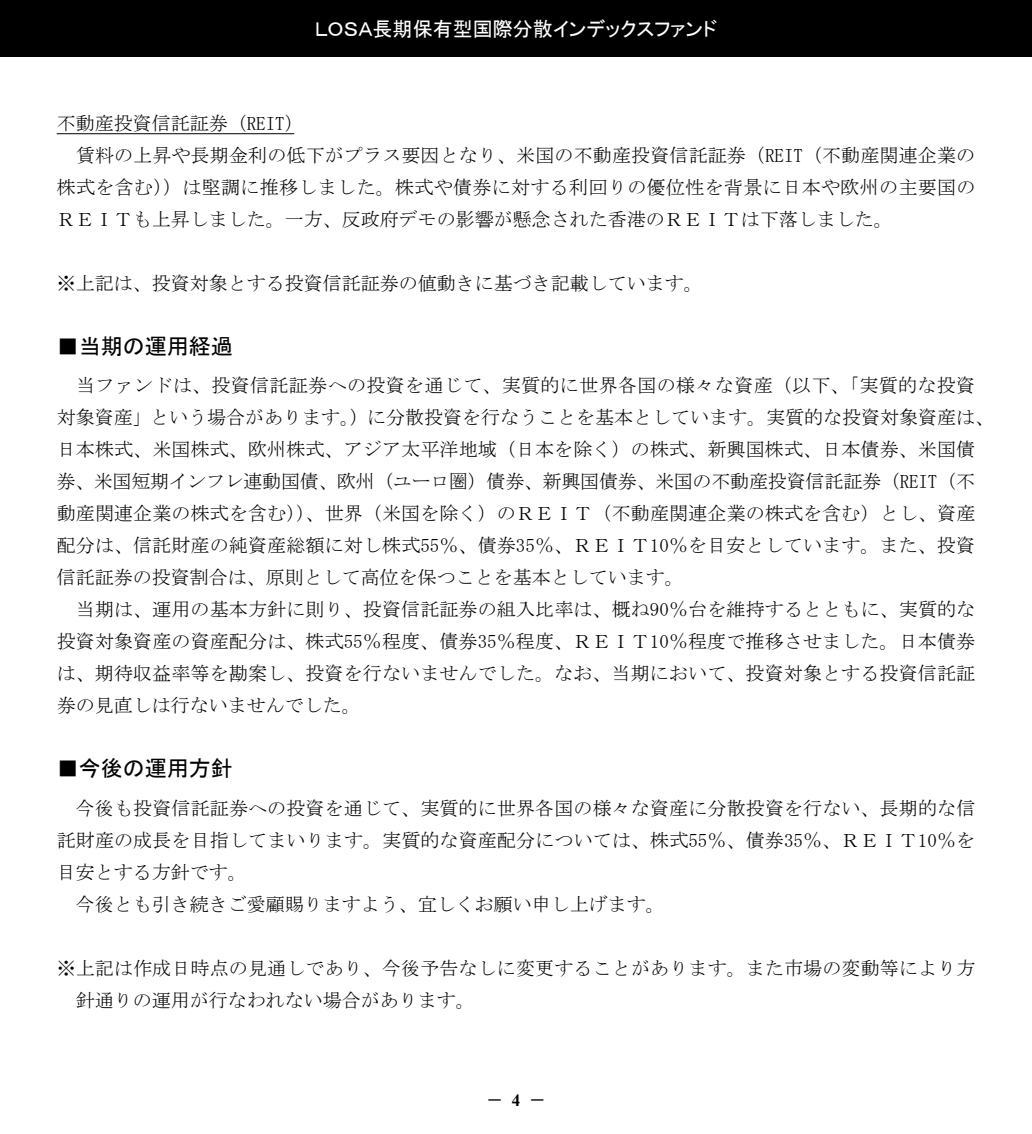
<style>
.page{position:relative;width:1032px;height:1134px;background:#fff}
.page>*{position:absolute;margin:0;border:0;box-sizing:border-box;transform-origin:0 0}
.t1{font:22px "MS Gothic";color:#000}
.t2{font:20px "MS P Gothic";color:#fff}
.t3{font:19px/32px "MS Mincho";letter-spacing:.01em;color:#000}
.t4{font:17px "MS Gothic";color:#000}
.s1{font-family:"Times New Roman";font-weight:700}
</style>
<div class="page">
<div style="left:0;top:0;width:1032px;height:57px;background:#000"></div>
<hr style="left:57px;top:133px;width:237px;height:1px;background:#000">
<p class="t2" style="left:315px;top:18px;width:404px">ＬＯＳＡ長期保有型国際分散インデックスファンド</p>
<p class="t3" style="left:57px;top:107px;width:920px">不動産投資信託証券（REIT）<br>　賃料の上昇や長期金利の低下がプラス要因となり、米国の不動産投資信託証券（REIT（不動産関連企業の株式を含む））は堅調に推移しました。株式や債券に対する利回りの優位性を背景に日本や欧州の主要国のＲＥＩＴも上昇しました。一方、反政府デモの影響が懸念された香港のＲＥＩＴは下落しました。</p>
<p class="t3" style="left:57px;top:267px;width:648px">※上記は、投資対象とする投資信託証券の値動きに基づき記載しています。</p>
<p class="t1" style="left:57px;top:335px;width:178px">■当期の運用経過</p>
<p class="t3" style="left:57px;top:369px;width:939px">　当ファンドは、投資信託証券への投資を通じて、実質的に世界各国の様々な資産（以下、「実質的な投資対象資産」という場合があります。）に分散投資を行なうことを基本としています。実質的な投資対象資産は、日本株式、米国株式、欧州株式、アジア太平洋地域（日本を除く）の株式、新興国株式、日本債券、米国債券、米国短期インフレ連動国債、欧州（ユーロ圏）債券、新興国債券、米国の不動産投資信託証券（REIT（不動産関連企業の株式を含む））、世界（米国を除く）のＲＥＩＴ（不動産関連企業の株式を含む）とし、資産配分は、信託財産の純資産総額に対し株式55％、債券35％、ＲＥＩＴ10％を目安としています。また、投資信託証券の投資割合は、原則として高位を保つことを基本としています。<br>　当期は、運用の基本方針に則り、投資信託証券の組入比率は、概ね90％台を維持するとともに、実質的な投資対象資産の資産配分は、株式55％程度、債券35％程度、ＲＥＩＴ10％程度で推移させました。日本債券は、期待収益率等を勘案し、投資を行ないませんでした。なお、当期において、投資対象とする投資信託証券の見直しは行ないませんでした。</p>
<p class="t1" style="left:57px;top:758px;width:178px">■今後の運用方針</p>
<p class="t3" style="left:57px;top:792px;width:920px">　今後も投資信託証券への投資を通じて、実質的に世界各国の様々な資産に分散投資を行ない、長期的な信託財産の成長を目指してまいります。実質的な資産配分については、株式55％、債券35％、ＲＥＩＴ10％を目安とする方針です。<br>　今後とも引き続きご愛顧賜りますよう、宜しくお願い申し上げます。</p>
<p class="t3" style="left:76px;top:952px;width:901px;text-indent:-19px">※上記は作成日時点の見通しであり、今後予告なしに変更することがあります。また市場の変動等により方針通りの運用が行なわれない場合があります。</p>
<p class="t4" style="left:486px;top:1091px;width:61px">－ <span class="s1">4</span> －</p>
</div>
